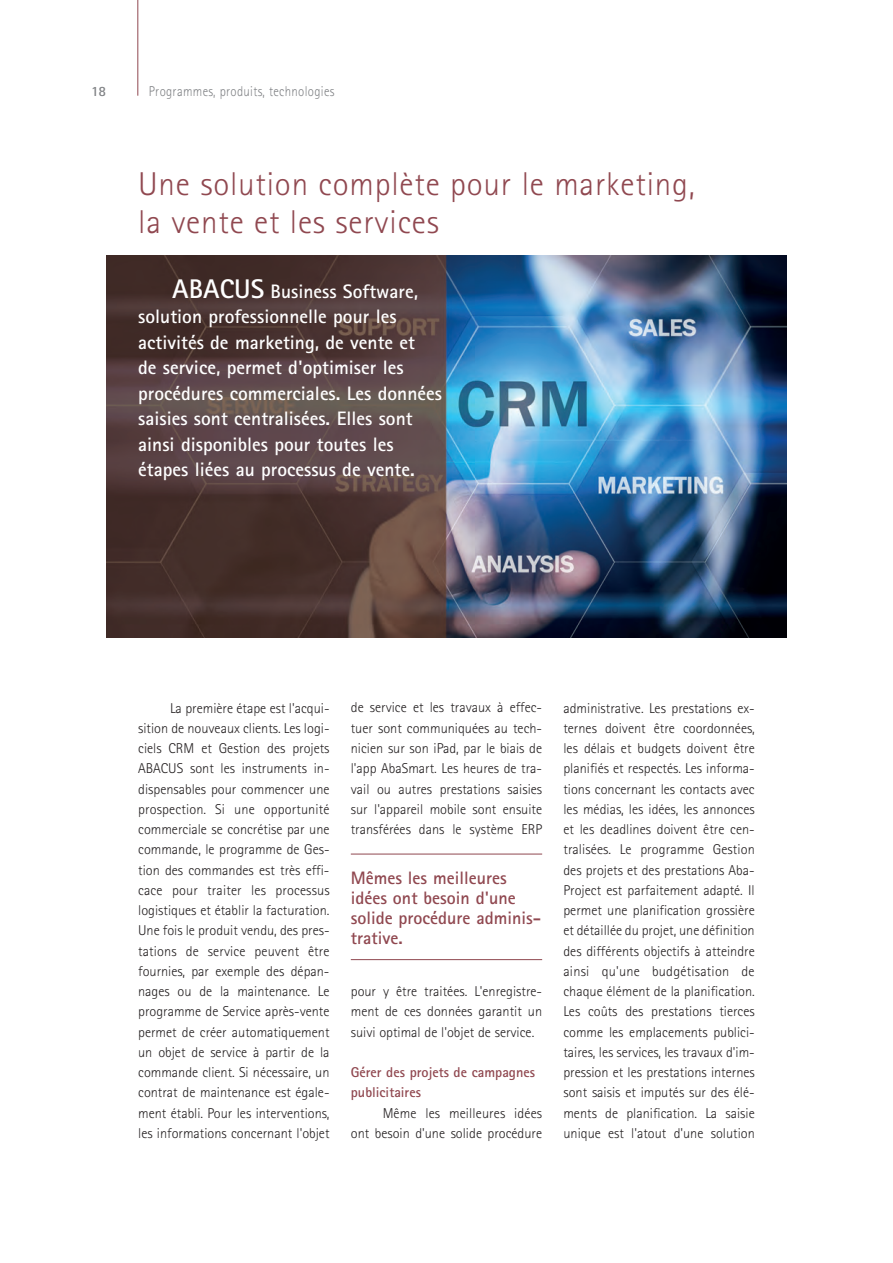
<style>
.page{position:relative;width:893px;height:1263px;background:#fff}
.page>*{position:absolute;margin:0;border:0;box-sizing:border-box;transform-origin:0 0}
.t1{font:300 33px/37.5px "Rotis Sans Serif";letter-spacing:.025em;color:#904850}
.t2{font:700 19.5px/25.5px "Rotis Sans Serif";color:#fff}
.t3{font:700 18px/20.2px "Rotis Sans Serif";color:#904850}
.t4{font:300 14.25px/20.2px "Rotis Sans Serif";color:#231f20;text-align:justify}
.t5{font:700 14.25px/20.2px "Rotis Sans Serif";color:#904850}
.t6{font:300 14.25px "Rotis Sans Serif";letter-spacing:.025em;color:#808285;scale:.9 1}
.t7{font:700 14.25px "Rotis Sans Serif";color:#808285}
.s1{font-size:27px}
</style>
<div class="page">
<hr style="left:137px;top:0;width:1px;height:96px;background:#904850">
<img style="left:106px;top:255px;width:681px;height:382px">
<hr style="left:351px;top:854px;width:191px;height:1px;background:#904850">
<hr style="left:351px;top:959px;width:191px;height:1px;background:#904850">
<p class="t7" style="left:91px;top:82px;width:17px">18</p>
<p class="t6" style="left:149px;top:83px;width:208px">Programmes, produits, technologies</p>
<h1 class="t1" style="left:138px;top:165px;width:558px">Une solution complète pour le marketing, la vente et les services</h1>
<p class="t2" style="left:138px;top:278px;width:305px;text-indent:34px"><span class="s1">ABACUS</span> Business Software, solution professionnelle pour les activités de marketing, de vente et<br>de service, permet d'optimiser les procédures commerciales. Les données saisies sont centralisées. Elles sont ainsi disponibles pour toutes les étapes liées au processus de vente.</p>
<p class="t4" style="left:351px;top:697px;width:193px">de service et les travaux à effec&shy;tuer sont communiquées au tech&shy;nicien sur son iPad, par le biais de l'app AbaSmart. Les heures de tra&shy;vail ou autres prestations saisies sur l'appareil mobile sont ensuite transférées dans le système ERP</p>
<p class="t4" style="left:138px;top:698px;width:193px;text-indent:32px">La première étape est l'acqui&shy;sition de nouveaux clients. Les logi&shy;ciels CRM et Gestion des projets ABACUS sont les instruments in&shy;dispensables pour commencer une prospection. Si une opportunité commerciale se concrétise par une commande, le programme de Ges&shy;tion des commandes est très effi&shy;cace pour traiter les processus logistiques et établir la facturation.<br>Une fois le produit vendu, des pres&shy;tations de service peuvent être fournies, par exemple des dépan&shy;nages ou de la maintenance. Le programme de Service après-vente permet de créer automatiquement un objet de service à partir de la commande client. Si nécessaire, un contrat de maintenance est égale&shy;ment établi. Pour les interventions, les informations concernant l'objet</p>
<p class="t4" style="left:563px;top:697px;width:193px">administrative. Les prestations ex&shy;ternes doivent être coordonnées, les délais et budgets doivent être planifiés et respectés. Les informa&shy;tions concernant les contacts avec les médias, les idées, les annonces et les deadlines doivent être cen&shy;tralisées. Le programme Gestion des projets et des prestations Aba-Project est parfaitement adapté. Il permet une planification grossière et détaillée du projet, une définition des différents objectifs à atteindre ainsi qu'une budgétisation de chaque élément de la planification.<br>Les coûts des prestations tierces comme les emplacements publici&shy;taires, les services, les travaux d'im&shy;pression et les prestations internes sont saisis et imputés sur des élé&shy;ments de planification. La saisie unique est l'atout d'une solution</p>
<p class="t3" style="left:351px;top:867px;width:192px">Mêmes les meilleures idées ont besoin d'une solide procédure adminis&shy;trative.</p>
<p class="t4" style="left:351px;top:981px;width:193px">pour y être traitées. L'enregistre&shy;ment de ces données garantit un suivi optimal de l'objet de service.</p>
<p class="t5" style="left:351px;top:1062px;width:186px">Gérer des projets de campagnes publicitaires</p>
<p class="t4" style="left:351px;top:1102px;width:193px;text-align:right">Même les meilleures idées<br>ont besoin d'une solide procédure</p>
</div>
